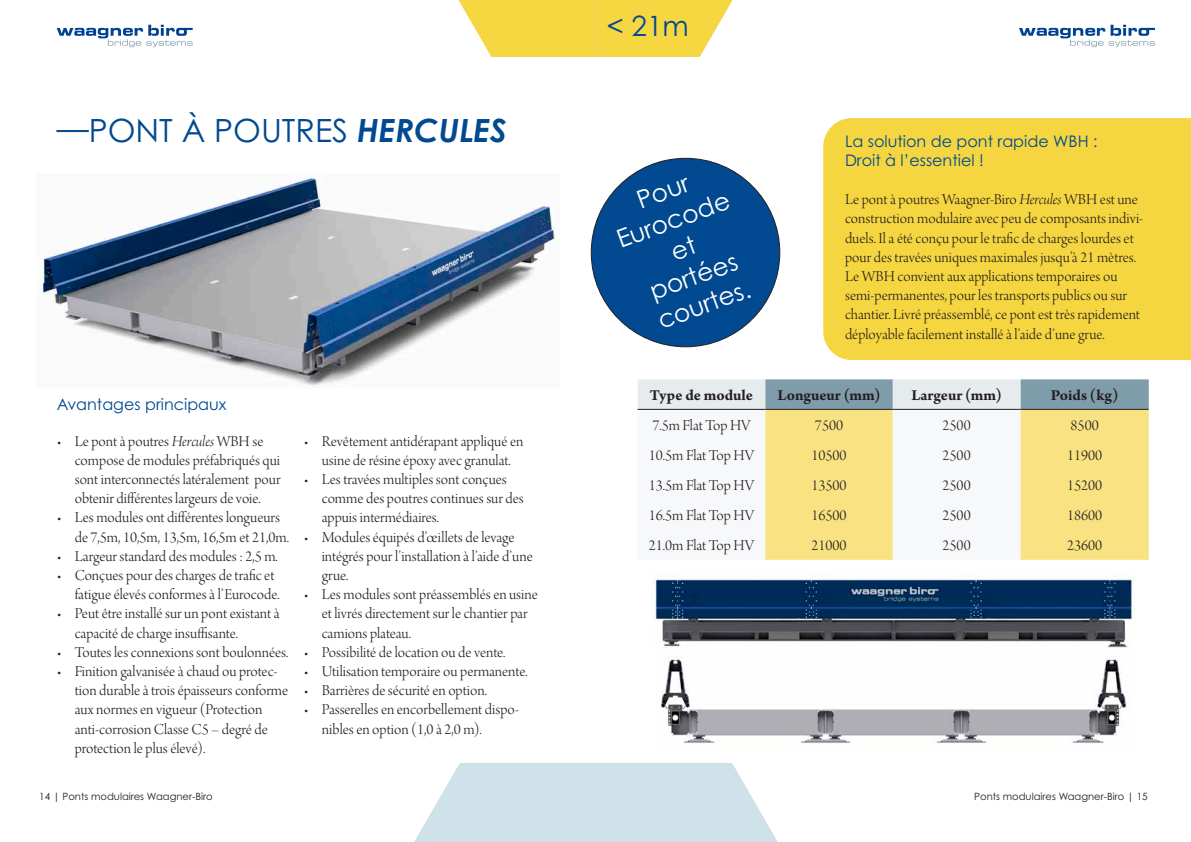
<style>
.page{position:relative;width:1191px;height:842px;background:#fff}
.page>*{position:absolute;margin:0;border:0;box-sizing:border-box;transform-origin:0 0}
.t1{font:32px "Century Gothic Pro";color:#014990}
.t2{font:28px "Century Gothic Pro";color:#014990}
.t3{font:25px/30px "Century Gothic Pro";color:#fff;text-align:center}
.t4{font:16px/19.2px "Arno Pro Light Display";color:#231f20}
.t5{font:16px/19.2px "Century Gothic Pro";color:#014990}
.t6{font:700 16px "Arno Pro";color:#231f20}
.t7{font:10px "Century Gothic Pro";color:#231f20}
.s1{font-weight:700;font-style:italic}
.s2{font-family:"Arno Pro Light Italic Display"}
</style>
<div class="page">
<svg style="left:57px;top:25px;width:136px;height:22px"></svg>
<svg style="left:1019px;top:25px;width:136px;height:22px"></svg>
<svg style="left:414px;top:763px;width:364px;height:79px;background:#d5e4eb"></svg>
<svg style="left:637px;top:379px;width:511px;height:30px;background:#b3c4cc"></svg>
<svg style="left:765px;top:410px;width:383px;height:150px;fill:#f8e281"></svg>
<hr style="left:637px;top:409px;width:128px;height:1px;background:#231f20">
<hr style="left:765px;top:409px;width:127px;height:1px;background:#231f20">
<hr style="left:892px;top:409px;width:128px;height:1px;background:#231f20">
<hr style="left:1020px;top:409px;width:128px;height:1px;background:#231f20">
<img style="left:36px;top:173px;width:519px;height:213px">
<div style="left:591px;top:158px;width:188px;height:189px;background:#014990;border-radius:50%"></div>
<img style="left:652px;top:574px;width:482px;height:74px">
<img style="left:660px;top:657px;width:467px;height:86px">
<svg style="left:458px;top:0;width:275px;height:57px;background:#f6db58"></svg>
<div style="left:823px;top:118px;width:368px;height:242px;background:#f6d640"></div>
<h1 class="t1" style="left:57px;top:111px;width:451px">—PONT À POUTRES <span class="s1">HERCULES</span></h1>
<p class="t5" style="left:57px;top:395px;width:171px">Avantages principaux</p>
<p class="t4" style="left:75px;top:432px;width:207px;text-indent:-18px">• Le pont à poutres <span class="s2">Hercules</span> WBH se compose de modules préfabriqués qui sont interconnectés latéralement pour obtenir différentes largeurs de voie.</p>
<p class="t4" style="left:75px;top:509px;width:216px;text-indent:-18px">• Les modules ont différentes longueurs de 7,5m, 10,5m, 13,5m, 16,5m et 21,0m.</p>
<p class="t4" style="left:57px;top:547px;width:223px">• Largeur standard des modules : 2,5 m.</p>
<p class="t4" style="left:75px;top:567px;width:206px;text-indent:-18px">• Conçues pour des charges de trafic et fatigue élevés conformes à l’Eurocode.</p>
<p class="t4" style="left:75px;top:605px;width:206px;text-indent:-18px">• Peut être installé sur un pont existant à capacité de charge insuffisante.</p>
<p class="t4" style="left:57px;top:643px;width:233px">• Toutes les connexions sont boulonnées.</p>
<p class="t4" style="left:75px;top:663px;width:215px;text-indent:-18px">• Finition galvanisée à chaud ou protec&shy;tion durable à trois épaisseurs conforme aux normes en vigueur (Protection anti-corrosion Classe C5 – degré de protection le plus élevé).</p>
<p class="t4" style="left:304px;top:432px;width:221px;text-align:center">• Revêtement antidérapant appliqué en usine de résine époxy avec granulat.</p>
<p class="t4" style="left:322px;top:471px;width:203px;text-indent:-18px">• Les travées multiples sont conçues comme des poutres continues sur des appuis intermédiaires.</p>
<p class="t4" style="left:322px;top:528px;width:212px;text-indent:-18px">• Modules équipés d’œillets de levage intégrés pour l’installation à l’aide d’une grue.</p>
<p class="t4" style="left:322px;top:586px;width:218px;text-indent:-18px">• Les modules sont préassemblés en usine et livrés directement sur le chantier par camions plateau.</p>
<p class="t4" style="left:304px;top:643px;width:203px">• Possibilité de location ou de vente.</p>
<p class="t4" style="left:304px;top:663px;width:225px">• Utilisation temporaire ou permanente.</p>
<p class="t4" style="left:304px;top:682px;width:185px">• Barrières de sécurité en option.</p>
<p class="t4" style="left:322px;top:701px;width:199px;text-indent:-18px">• Passerelles en encorbellement dispo&shy;nibles en option (1,0 à 2,0 m).</p>
<h2 class="t2" style="left:607px;top:9px;width:84px">&lt; 21m</h2>
<h3 class="t3" style="left:602px;top:197px;width:120px;rotate:-20deg">Pour<br>Eurocode et portées courtes.</h3>
<p class="t5" style="left:845px;top:131px;width:254px">La solution de pont rapide WBH :<br>Droit à l’essentiel !</p>
<p class="t4" style="left:845px;top:191px;width:300px">Le pont à poutres Waagner-Biro <span class="s2">Hercules</span> WBH est une construction modulaire avec peu de composants indivi&shy;duels. Il a été conçu pour le trafic de charges lourdes et pour des travées uniques maximales jusqu’à 21 mètres.<br>Le WBH convient aux applications temporaires ou semi-permanentes, pour les transports publics ou sur chantier. Livré préassemblé, ce pont est très rapidement déployable facilement installé à l’aide d’une grue.</p>
<p class="t6" style="left:650px;top:386px;width:105px">Type de module</p>
<p class="t6" style="left:777px;top:386px;width:104px">Longueur (mm)</p>
<p class="t6" style="left:911px;top:386px;width:92px">Largeur (mm)</p>
<p class="t6" style="left:1050px;top:386px;width:69px">Poids (kg)</p>
<p class="t4" style="left:652px;top:417px;width:100px">7.5m Flat Top HV</p>
<p class="t4" style="left:815px;top:417px;width:30px">7500</p>
<p class="t4" style="left:942px;top:417px;width:30px">2500</p>
<p class="t4" style="left:1070px;top:417px;width:30px">8500</p>
<p class="t4" style="left:649px;top:447px;width:107px">10.5m Flat Top HV</p>
<p class="t4" style="left:811px;top:447px;width:37px">10500</p>
<p class="t4" style="left:942px;top:447px;width:30px">2500</p>
<p class="t4" style="left:1067px;top:447px;width:37px">11900</p>
<p class="t4" style="left:649px;top:477px;width:107px">13.5m Flat Top HV</p>
<p class="t4" style="left:811px;top:477px;width:37px">13500</p>
<p class="t4" style="left:942px;top:477px;width:30px">2500</p>
<p class="t4" style="left:1067px;top:477px;width:37px">15200</p>
<p class="t4" style="left:649px;top:507px;width:107px">16.5m Flat Top HV</p>
<p class="t4" style="left:811px;top:507px;width:37px">16500</p>
<p class="t4" style="left:942px;top:507px;width:30px">2500</p>
<p class="t4" style="left:1067px;top:507px;width:37px">18600</p>
<p class="t4" style="left:649px;top:537px;width:107px">21.0m Flat Top HV</p>
<p class="t4" style="left:811px;top:537px;width:37px">21000</p>
<p class="t4" style="left:942px;top:537px;width:30px">2500</p>
<p class="t4" style="left:1067px;top:537px;width:37px">23600</p>
<p class="t7" style="left:39px;top:790px;width:175px">14 | Ponts modulaires Waagner-Biro</p>
<p class="t7" style="left:974px;top:790px;width:175px">Ponts modulaires Waagner-Biro | 15</p>
</div>
